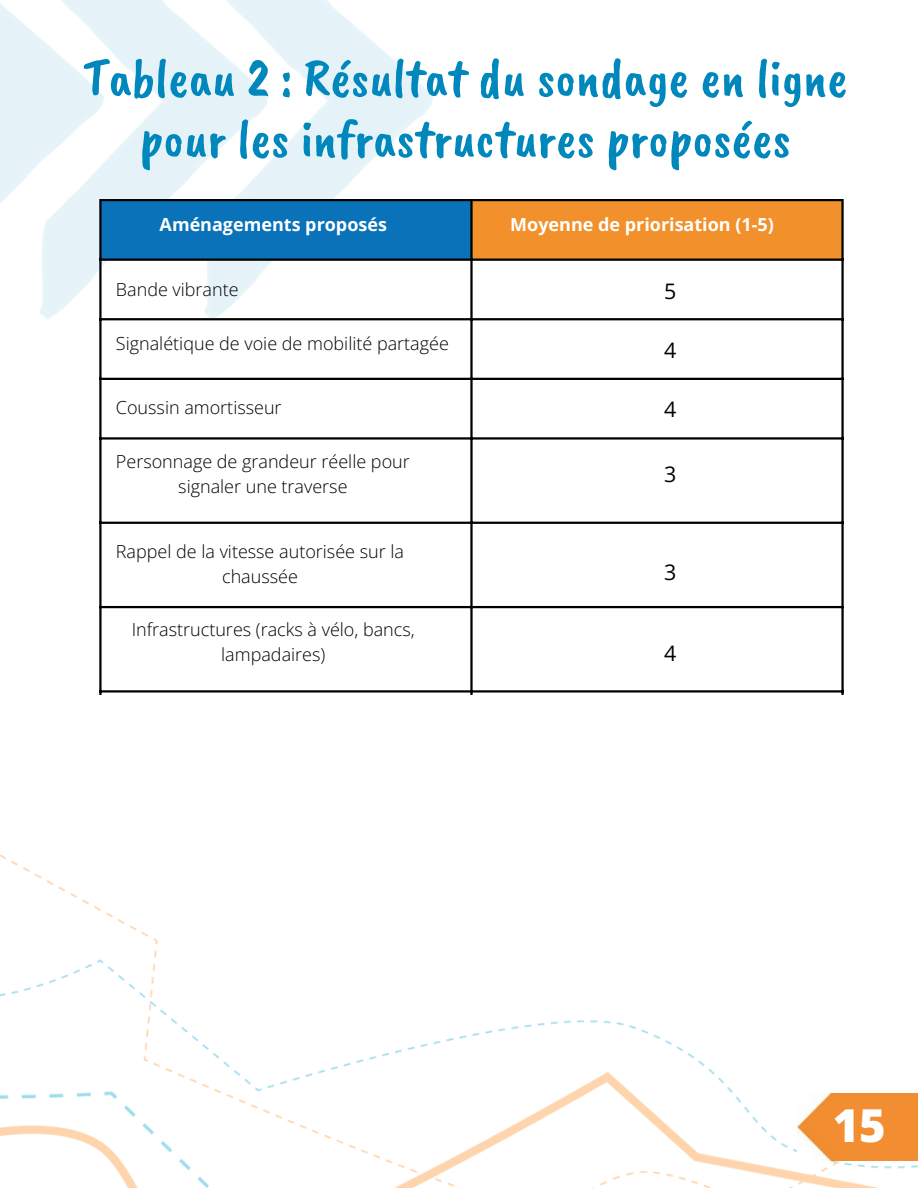
<style>
.page{position:relative;width:918px;height:1188px;background:#fff}
.page>*{position:absolute;margin:0;border:0;box-sizing:border-box;transform-origin:0 0}
.t1{font:54px/60.8px "Caveat Brush";color:#0087bc;text-align:center}
.t2{font:800 45.45px "Open Sans";color:#fff}
.t3{font:21.45px "Open Sans";color:#000}
.t4{font:300 18px/24.8px "Open Sans";color:#000;text-align:center}
.t5{font:700 18px "Open Sans";color:#fff}
</style>
<div class="page">
<img style="left:0;top:0;width:688px;height:321px">
<img style="left:0;top:854px;width:918px;height:334px">
<img style="left:798px;top:1094px;width:120px;height:66px">
<div style="left:100px;top:200px;width:372px;height:60px;background:#0a72b9"></div>
<div style="left:471px;top:200px;width:372px;height:60px;background:#f2912c"></div>
<hr style="left:99px;top:201px;width:3px;height:493px;background:#000">
<hr style="left:470px;top:201px;width:3px;height:493px;background:#000">
<hr style="left:841px;top:201px;width:3px;height:493px;background:#000">
<hr style="left:99px;top:199px;width:745px;height:2px;background:#000">
<hr style="left:99px;top:259px;width:745px;height:2px;background:#000">
<hr style="left:99px;top:318px;width:745px;height:2px;background:#000">
<hr style="left:99px;top:378px;width:745px;height:2px;background:#000">
<hr style="left:99px;top:437px;width:745px;height:3px;background:#000">
<hr style="left:99px;top:522px;width:745px;height:2px;background:#000">
<hr style="left:99px;top:606px;width:745px;height:2px;background:#000">
<hr style="left:99px;top:690px;width:745px;height:3px;background:#000">
<hr style="left:99px;top:750px;width:745px;height:1px;background:#000">
<hr style="left:99px;top:809px;width:745px;height:1px;background:#000">
<p class="t1" style="left:83px;top:47px;width:766px">Tableau 2 : Résultat du sondage en ligne pour les infrastructures proposées</p>
<p class="t5" style="left:160px;top:211px;width:229px">Aménagements proposés</p>
<p class="t4" style="left:116px;top:277px;width:124px">Bande vibrante</p>
<p class="t4" style="left:116px;top:331px;width:334px">Signalétique de voie de mobilité partagée</p>
<p class="t4" style="left:116px;top:395px;width:167px">Coussin amortisseur</p>
<p class="t4" style="left:116px;top:449px;width:295px">Personnage de grandeur réelle pour signaler une traverse</p>
<p class="t4" style="left:116px;top:538px;width:290px">Rappel de la vitesse autorisée sur la chaussée</p>
<p class="t4" style="left:132px;top:617px;width:284px">Infrastructures (racks à vélo, bancs, lampadaires)</p>
<p class="t5" style="left:510px;top:211px;width:265px">Moyenne de priorisation (1-5)</p>
<p class="t3" style="left:664px;top:276px;width:14px">5</p>
<p class="t3" style="left:664px;top:335px;width:14px">4</p>
<p class="t3" style="left:664px;top:394px;width:14px">4</p>
<p class="t3" style="left:664px;top:459px;width:14px">3</p>
<p class="t3" style="left:664px;top:557px;width:14px">3</p>
<p class="t3" style="left:664px;top:638px;width:14px">4</p>
<p class="t2" style="left:833px;top:1093px;width:55px">15</p>
</div>
